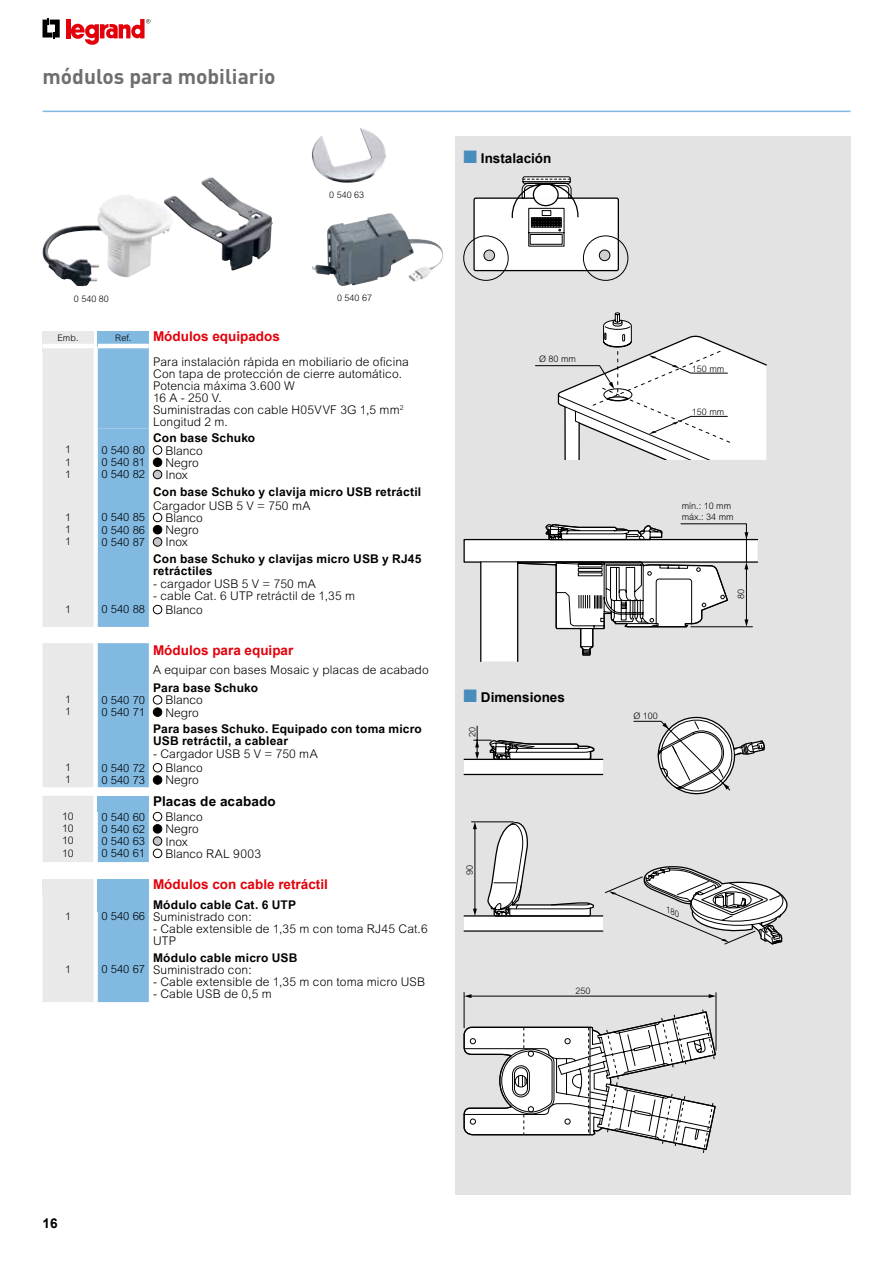
<style>
.page{position:relative;width:893px;height:1263px;background:#fff}
.page>*{position:absolute;margin:0;border:0;box-sizing:border-box;transform-origin:0 0}
.t1{font:700 21px "DIN Pro";color:#6e6e6e}
.t2{font:700 13.5px "Arial";color:#e3000b}
.t3{font:700 13.5px "Arial";color:#000}
.t4{font:700 13.5px "Arial";letter-spacing:.01em;color:#000}
.t5{font:300 12px/12px "Arial";letter-spacing:.01em;color:#000}
.t6{font:700 12px/12px "Arial";letter-spacing:.015em;color:#000}
.t7{font:300 11.25px "Arial";color:#000}
.t8{font:300 10.5px "Arial";letter-spacing:-.02em;color:#000}
.t9{font:300 9px/10.8px "Arial";color:#000}
.s1{color:#498cbe}
.s2{font-size:11.25px}
</style>
<div class="page">
<svg style="left:43px;top:18px;width:17px;height:21px"></svg>
<hr style="left:66px;top:19px;width:4px;height:19px;background:#e3000b">
<svg style="left:71px;top:19px;width:79px;height:26px"></svg>
<hr style="left:43px;top:111px;width:807px;height:1px;background:#81b9e1">
<svg style="left:43px;top:331px;width:119px;height:296px;background:#bed6e7"></svg>
<div style="left:153px;top:605px;width:9px;height:9px;border:1px solid #000;border-radius:50%"></div>
<svg style="left:43px;top:643px;width:119px;height:144px;background:#bdd5e6"></svg>
<div style="left:153px;top:775px;width:9px;height:9px;border:1px solid #000;border-radius:50%"></div>
<svg style="left:43px;top:796px;width:120px;height:66px;background:#bbd3e4"></svg>
<div style="left:153px;top:849px;width:9px;height:9px;border:1px solid #000;border-radius:50%"></div>
<svg style="left:43px;top:879px;width:106px;height:123px;background:#b7d2e5"></svg>
<img style="left:312px;top:128px;width:74px;height:55px">
<img style="left:312px;top:213px;width:78px;height:62px">
<img style="left:201px;top:177px;width:47px;height:50px">
<div style="left:455px;top:136px;width:395px;height:1059px;background:#e3e3e3"></div>
<svg style="left:463px;top:176px;width:304px;height:284px"></svg>
<svg style="left:463px;top:523px;width:295px;height:139px"></svg>
<hr style="left:691px;top:626px;width:61px;height:1px;background:#000">
<div style="left:464px;top:759px;width:139px;height:15px;background:#fff"></div>
<div style="left:464px;top:916px;width:139px;height:15px;background:#fff"></div>
<hr style="left:464px;top:759px;width:139px;height:1px;background:#000">
<hr style="left:464px;top:774px;width:139px;height:1px;background:#000">
<hr style="left:464px;top:915px;width:139px;height:1px;background:#000">
<hr style="left:464px;top:930px;width:139px;height:2px;background:#000">
<svg style="left:633px;top:716px;width:132px;height:79px"></svg>
<hr style="left:477px;top:726px;width:1px;height:30px;background:#000">
<svg style="left:474px;top:739px;width:121px;height:20px"></svg>
<hr style="left:471px;top:821px;width:42px;height:1px;background:#000">
<hr style="left:475px;top:825px;width:1px;height:87px;background:#000">
<svg style="left:473px;top:909px;width:4px;height:7px"></svg>
<svg style="left:473px;top:822px;width:4px;height:7px"></svg>
<svg style="left:487px;top:821px;width:108px;height:96px"></svg>
<hr style="left:716px;top:993px;width:1px;height:57px;background:#000">
<hr style="left:464px;top:992px;width:1px;height:36px;background:#000">
<hr style="left:469px;top:996px;width:244px;height:1px;background:#000">
<svg style="left:464px;top:994px;width:7px;height:4px"></svg>
<svg style="left:709px;top:994px;width:7px;height:4px"></svg>
<svg style="left:463px;top:1009px;width:253px;height:144px"></svg>
<svg style="left:605px;top:866px;width:182px;height:79px"></svg>
<h1 class="t1" style="left:43px;top:62px;width:235px">módulos para mobiliario</h1>
<p class="t9" style="left:329px;top:190px;width:37px">0 540 63</p>
<p class="t3" style="left:463px;top:149px;width:89px"><span class="s1">■</span> Instalación</p>
<p class="t9" style="left:337px;top:293px;width:37px">0 540 67</p>
<p class="t9" style="left:74px;top:293px;width:37px">0 540 80</p>
<p class="t9" style="left:57px;top:332px;width:23px">Emb.</p>
<p class="t9" style="left:115px;top:332px;width:18px">Ref.</p>
<p class="t2" style="left:153px;top:327px;width:128px">Módulos equipados</p>
<p class="t5" style="left:153px;top:355px;width:257px">Para instalación rápida en mobiliario de oficina<br>Con tapa de protección de cierre automático.<br>Potencia máxima 3.600 W<br>16 A - 250 V.<br>Suministradas con cable H05VVF 3G 1,5 mm<sup>2<br></sup>Longitud 2 m.</p>
<p class="t6" style="left:153px;top:432px;width:104px">Con base Schuko</p>
<p class="t8" style="left:65px;top:444px;width:7px">1</p>
<p class="t7" style="left:101px;top:444px;width:45px">0 540 80</p>
<p class="t5" style="left:165px;top:444px;width:39px">Blanco</p>
<p class="t8" style="left:65px;top:456px;width:7px">1</p>
<p class="t7" style="left:101px;top:456px;width:45px">0 540 81</p>
<p class="t5" style="left:165px;top:456px;width:35px">Negro</p>
<p class="t8" style="left:65px;top:468px;width:7px">1</p>
<p class="t7" style="left:101px;top:468px;width:45px">0 540 82</p>
<p class="t5" style="left:165px;top:469px;width:24px">Inox</p>
<p class="t6" style="left:153px;top:485px;width:270px">Con base Schuko y clavija micro USB retráctil</p>
<p class="t5" style="left:153px;top:499px;width:159px">Cargador USB 5 V = 750 mA</p>
<p class="t8" style="left:65px;top:511px;width:7px">1</p>
<p class="t7" style="left:101px;top:511px;width:45px">0 540 85</p>
<p class="t5" style="left:165px;top:512px;width:39px">Blanco</p>
<p class="t8" style="left:65px;top:523px;width:7px">1</p>
<p class="t7" style="left:101px;top:523px;width:45px">0 540 86</p>
<p class="t5" style="left:165px;top:524px;width:35px">Negro</p>
<p class="t8" style="left:65px;top:536px;width:7px">1</p>
<p class="t7" style="left:101px;top:535px;width:45px">0 540 87</p>
<p class="t5" style="left:165px;top:536px;width:24px">Inox</p>
<p class="t6" style="left:153px;top:553px;width:270px">Con base Schuko y clavijas micro USB y RJ45 retráctiles</p>
<p class="t5" style="left:153px;top:578px;width:164px">- cargador USB 5 V = 750 mA</p>
<p class="t5" style="left:153px;top:590px;width:204px">- cable Cat. 6 UTP retráctil de 1,35 m</p>
<p class="t8" style="left:65px;top:603px;width:7px">1</p>
<p class="t7" style="left:101px;top:603px;width:45px">0 540 88</p>
<p class="t5" style="left:165px;top:604px;width:39px">Blanco</p>
<p class="t2" style="left:153px;top:641px;width:142px">Módulos para equipar</p>
<p class="t5" style="left:153px;top:664px;width:277px">A equipar con bases Mosaic y placas de acabado</p>
<p class="t6" style="left:153px;top:682px;width:107px">Para base Schuko</p>
<p class="t8" style="left:65px;top:693px;width:7px">1</p>
<p class="t7" style="left:101px;top:693px;width:45px">0 540 70</p>
<p class="t5" style="left:165px;top:694px;width:39px">Blanco</p>
<p class="t8" style="left:65px;top:706px;width:7px">1</p>
<p class="t7" style="left:101px;top:706px;width:45px">0 540 71</p>
<p class="t5" style="left:165px;top:706px;width:35px">Negro</p>
<p class="t6" style="left:153px;top:723px;width:270px">Para bases Schuko. Equipado con toma micro<br>USB retráctil, a cablear</p>
<p class="t5" style="left:153px;top:748px;width:166px">- Cargador USB 5 V = 750 mA</p>
<p class="t8" style="left:65px;top:761px;width:7px">1</p>
<p class="t7" style="left:101px;top:761px;width:45px">0 540 72</p>
<p class="t5" style="left:165px;top:762px;width:39px">Blanco</p>
<p class="t8" style="left:65px;top:774px;width:7px">1</p>
<p class="t7" style="left:101px;top:773px;width:45px">0 540 73</p>
<p class="t5" style="left:165px;top:774px;width:35px">Negro</p>
<p class="t4" style="left:153px;top:793px;width:124px">Placas de acabado</p>
<p class="t8" style="left:62px;top:810px;width:13px">10</p>
<p class="t7" style="left:101px;top:810px;width:45px">0 540 60</p>
<p class="t5" style="left:165px;top:811px;width:39px">Blanco</p>
<p class="t8" style="left:62px;top:822px;width:13px">10</p>
<p class="t7" style="left:101px;top:822px;width:45px">0 540 62</p>
<p class="t5" style="left:165px;top:823px;width:35px">Negro</p>
<p class="t8" style="left:62px;top:835px;width:13px">10</p>
<p class="t7" style="left:101px;top:835px;width:45px">0 540 63</p>
<p class="t5" style="left:165px;top:835px;width:24px">Inox</p>
<p class="t8" style="left:62px;top:847px;width:13px">10</p>
<p class="t7" style="left:101px;top:847px;width:45px">0 540 61</p>
<p class="t5" style="left:165px;top:847px;width:97px">Blanco RAL 9003</p>
<p class="t2" style="left:153px;top:875px;width:176px">Módulos con cable retráctil</p>
<p class="t6" style="left:153px;top:898px;width:144px">Módulo cable Cat. 6 UTP</p>
<p class="t8" style="left:65px;top:910px;width:7px">1</p>
<p class="t5" style="left:101px;top:911px;width:152px"><span class="s2">0 540 66</span> Suministrado con:</p>
<p class="t5" style="left:153px;top:923px;width:276px">- Cable extensible de 1,35 m con toma RJ45 Cat.6<br>UTP</p>
<p class="t6" style="left:153px;top:951px;width:146px">Módulo cable micro USB</p>
<p class="t8" style="left:65px;top:963px;width:7px">1</p>
<p class="t5" style="left:101px;top:963px;width:152px"><span class="s2">0 540 67</span> Suministrado con:</p>
<p class="t5" style="left:153px;top:975px;width:274px">- Cable extensible de 1,35 m con toma micro USB</p>
<p class="t5" style="left:153px;top:987px;width:120px">- Cable USB de 0,5 m</p>
<p class="t9" style="left:539px;top:353px;width:39px">Ø 80 mm</p>
<p class="t3" style="left:463px;top:688px;width:103px"><span class="s1">■</span> Dimensiones</p>
<p class="t9" style="left:467px;top:737px;width:12px;rotate:-90deg">20</p>
<p class="t9" style="left:464px;top:875px;width:12px;rotate:-90deg">90</p>
<p class="t9" style="left:575px;top:985px;width:17px">250</p>
<p class="t9" style="left:692px;top:363px;width:34px">150 mm</p>
<p class="t9" style="left:692px;top:406px;width:34px">150 mm</p>
<p class="t9" style="left:682px;top:501px;width:54px">mín.: 10 mm máx.: 34 mm</p>
<p class="t9" style="left:736px;top:599px;width:12px;rotate:-90deg">80</p>
<p class="t9" style="left:633px;top:711px;width:26px">Ø 100</p>
<p class="t3" style="left:43px;top:1214px;width:17px">16</p>
</div>
